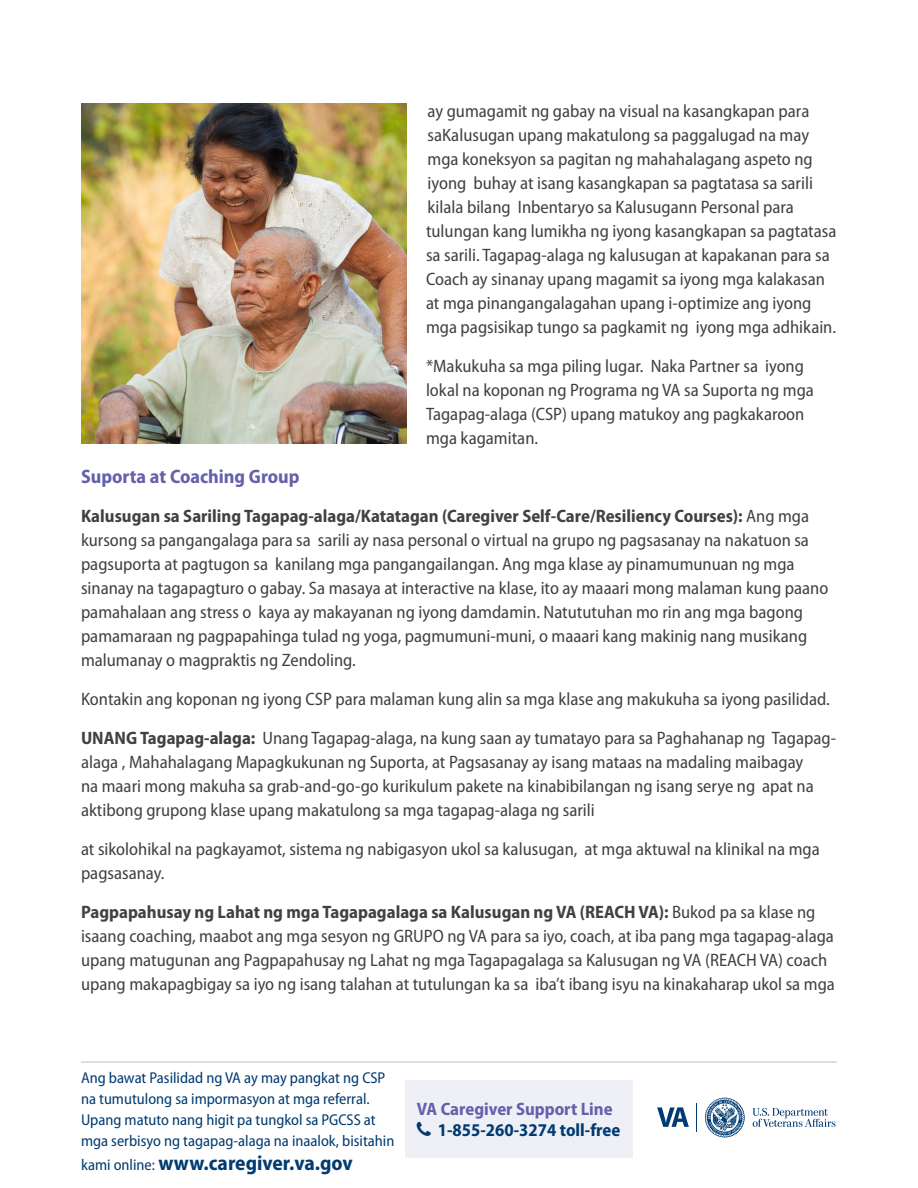
<style>
.page{position:relative;width:918px;height:1188px;background:#fff}
.page>*{position:absolute;margin:0;border:0;box-sizing:border-box;transform-origin:0 0}
.t1{font:700 semi-condensed 21px "Myriad Pro";color:#003b71}
.Questions{font:700 semi-condensed 19.5px "Myriad Pro";color:#6460ab}
.Body{font:semi-condensed 18px/24px "Myriad Pro";color:#414042}
.t2{font:700 semi-condensed 18px "Myriad Pro";color:#003b71}
.t3{font:700 semi-condensed 18px "Myriad Pro";color:#6460ab}
.t4{font:semi-condensed 15.75px/21px "Myriad Pro";color:#003b71}
.s1{font-weight:700}
.s2{font-weight:400;font-size:15.75px}
</style>
<div class="page">
<hr style="left:81px;top:1062px;width:756px;height:1px;background:#bcbec0">
<svg style="left:752px;top:1108px;width:83px;height:19px"></svg>
<svg style="left:696px;top:1103px;width:1px;height:29px"></svg>
<svg style="left:657px;top:1107px;width:32px;height:20px"></svg>
<svg style="left:705px;top:1098px;width:40px;height:39px"></svg>
<img style="left:81px;top:104px;width:326px;height:340px">
<div style="left:405px;top:1080px;width:228px;height:78px;background:#efeff6"></div>
<p class="Body" style="left:426px;top:99px;width:412px">ay gumagamit ng gabay na visual na kasangkapan para saKalusugan upang makatulong sa paggalugad na may mga koneksyon sa pagitan ng mahahalagang aspeto ng iyong buhay at isang kasangkapan sa pagtatasa sa sarili kilala bilang Inbentaryo sa Kalusugann Personal para tulungan kang lumikha ng iyong kasangkapan sa pagtatasa sa sarili. Tagapag-alaga ng kalusugan at kapakanan para sa Coach ay sinanay upang magamit sa iyong mga kalakasan at mga pinangangalagahan upang i-optimize ang iyong mga pagsisikap tungo sa pagkamit ng iyong mga adhikain.</p>
<p class="Body" style="left:426px;top:354px;width:389px">*Makukuha sa mga piling lugar. Naka Partner sa iyong lokal na koponan ng Programa ng VA sa Suporta ng mga Tagapag-alaga (CSP) upang matukoy ang pagkakaroon mga kagamitan.</p>
<p class="Questions" style="left:81px;top:464px;width:220px">Suporta at Coaching Group</p>
<p class="Body" style="left:81px;top:504px;width:749px"><span class="s1">Kalusugan sa Sariling Tagapag-alaga/Katatagan (Caregiver Self-Care/Resiliency Courses):</span> Ang mga kursong sa pangangalaga para sa sarili ay nasa personal o virtual na grupo ng pagsasanay na nakatuon sa pagsuporta at pagtugon sa kanilang mga pangangailangan. Ang mga klase ay pinamumunuan ng mga sinanay na tagapagturo o gabay. Sa masaya at interactive na klase, ito ay maaari mong malaman kung paano pamahalaan ang stress o kaya ay makayanan ng iyong damdamin. Natututuhan mo rin ang mga bagong pamamaraan ng pagpapahinga tulad ng yoga, pagmumuni-muni, o maaari kang makinig nang musikang malumanay o magpraktis ng Zendoling.</p>
<p class="Body" style="left:81px;top:687px;width:750px">Kontakin ang koponan ng iyong CSP para malaman kung alin sa mga klase ang makukuha sa iyong pasilidad.</p>
<p class="Body" style="left:81px;top:726px;width:757px"><span class="s1">UNANG Tagapag-alaga:</span> Unang Tagapag-alaga, na kung saan ay tumatayo para sa Paghahanap ng Tagapag&shy;alaga , Mahahalagang Mapagkukunan ng Suporta, at Pagsasanay ay isang mataas na madaling maibagay<br>na maari mong makuha sa grab-and-go-go kurikulum pakete na kinabibilangan ng isang serye ng apat na aktibong grupong klase upang makatulong sa mga tagapag-alaga ng sarili</p>
<p class="Body" style="left:81px;top:837px;width:740px">at sikolohikal na pagkayamot, sistema ng nabigasyon ukol sa kalusugan, at mga aktuwal na klinikal na mga pagsasanay.</p>
<p class="Body" style="left:81px;top:900px;width:755px"><span class="s1">Pagpapahusay ng Lahat ng mga Tagapagalaga sa Kalusugan ng VA (REACH VA):</span> Bukod pa sa klase ng isaang coaching, maabot ang mga sesyon ng GRUPO ng VA para sa iyo, coach, at iba pang mga tagapag-alaga upang matugunan ang Pagpapahusay ng Lahat ng mga Tagapagalaga sa Kalusugan ng VA (REACH VA) coach upang makapagbigay sa iyo ng isang talahan at tutulungan ka sa iba’t ibang isyu na kinakaharap ukol sa mga</p>
<p class="t4" style="left:81px;top:1067px;width:315px">Ang bawat Pasilidad ng VA ay may pangkat ng CSP na tumutulong sa impormasyon at mga referral.<br>Upang matuto nang higit pa tungkol sa PGCSS at mga serbisyo ng tagapag-alaga na inaalok, bisitahin</p>
<p class="t1" style="left:81px;top:1149px;width:273px"><span class="s2">kami online:</span> www.caregiver.va.gov</p>
<p class="t3" style="left:417px;top:1098px;width:197px">VA Caregiver Support Line</p>
<p class="t2" style="left:438px;top:1119px;width:184px">1-855-260-3274 toll-free</p>
</div>
